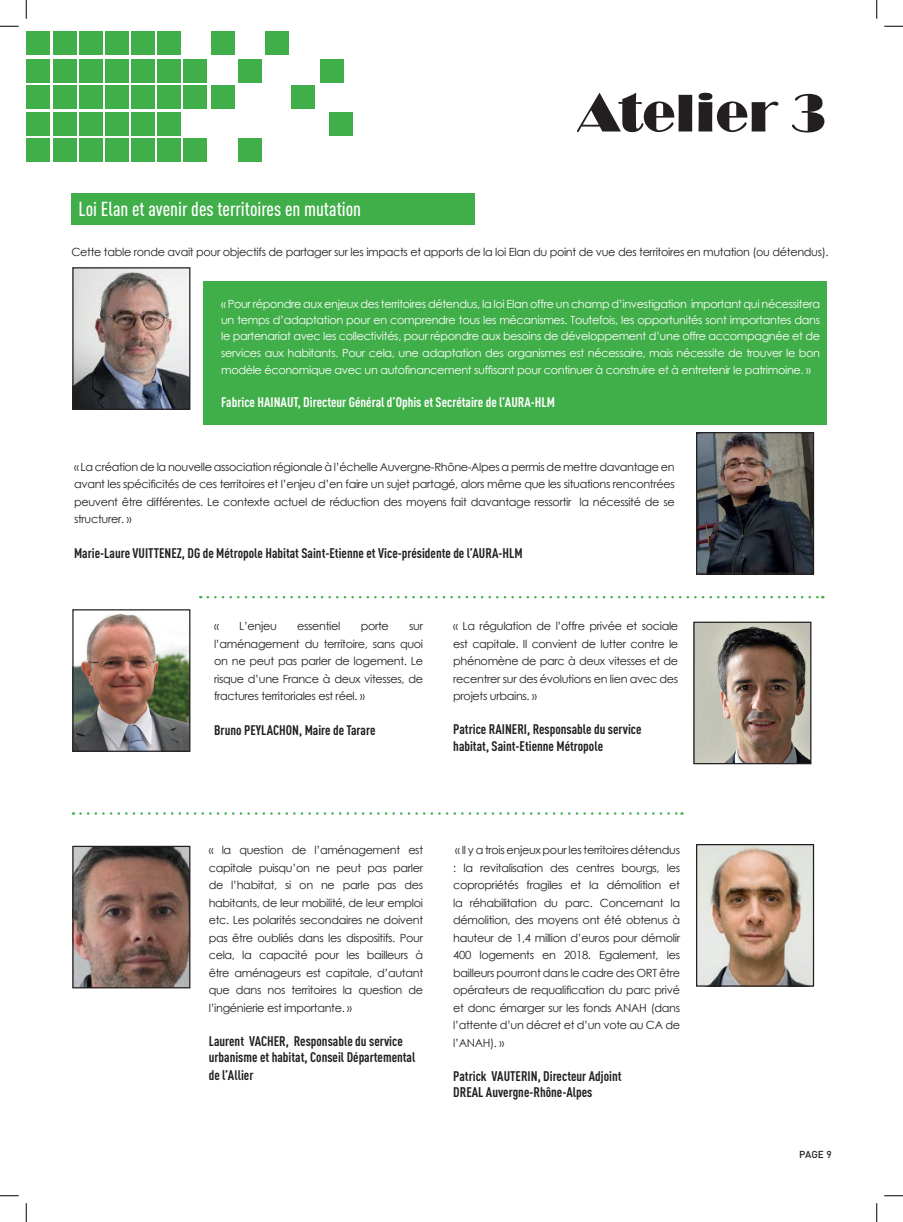
<style>
.page{position:relative;width:903px;height:1222px;background:#fff}
.page>*{position:absolute;margin:0;border:0;box-sizing:border-box;transform-origin:0 0}
.t1{font:55px "Broadway";color:#231f20}
.t2{font:500 condensed 20px "DIN Pro";color:#fff}
.t3{font:700 condensed 13.75px/16.5px "DIN Pro";color:#231f20}
.t4{font:700 condensed 13.75px "DIN Pro";color:#fff}
.t5{font:11.25px/17.5px "Century Gothic";letter-spacing:-.03em;color:#231f20;text-align:justify}
.t6{font:11.25px/16.2px "Century Gothic";letter-spacing:-.03em;color:#fff;text-align:justify}
.t7{font:500 10px "DIN Pro";color:#231f20}
</style>
<div class="page">
<div style="left:320px;top:59px;width:23px;height:23px;background:#40ae49"></div>
<div style="left:329px;top:112px;width:24px;height:24px;background:#40ae49"></div>
<div style="left:291px;top:85px;width:24px;height:24px;background:#40ae49"></div>
<div style="left:26px;top:32px;width:24px;height:23px;background:#40ae49"></div>
<div style="left:26px;top:85px;width:24px;height:24px;background:#40ae49"></div>
<div style="left:26px;top:59px;width:24px;height:23px;background:#40ae49"></div>
<div style="left:26px;top:139px;width:24px;height:23px;background:#40ae49"></div>
<div style="left:26px;top:112px;width:24px;height:24px;background:#40ae49"></div>
<div style="left:53px;top:32px;width:24px;height:23px;background:#40ae49"></div>
<div style="left:53px;top:85px;width:24px;height:24px;background:#40ae49"></div>
<div style="left:53px;top:59px;width:24px;height:23px;background:#40ae49"></div>
<div style="left:53px;top:139px;width:24px;height:23px;background:#40ae49"></div>
<div style="left:53px;top:112px;width:24px;height:24px;background:#40ae49"></div>
<div style="left:79px;top:32px;width:24px;height:23px;background:#40ae49"></div>
<div style="left:79px;top:85px;width:24px;height:24px;background:#40ae49"></div>
<div style="left:79px;top:59px;width:24px;height:23px;background:#40ae49"></div>
<div style="left:79px;top:139px;width:24px;height:23px;background:#40ae49"></div>
<div style="left:79px;top:112px;width:24px;height:24px;background:#40ae49"></div>
<div style="left:105px;top:32px;width:24px;height:23px;background:#40ae49"></div>
<div style="left:105px;top:85px;width:24px;height:24px;background:#40ae49"></div>
<div style="left:105px;top:59px;width:24px;height:23px;background:#40ae49"></div>
<div style="left:105px;top:139px;width:24px;height:23px;background:#40ae49"></div>
<div style="left:105px;top:112px;width:24px;height:24px;background:#40ae49"></div>
<div style="left:131px;top:32px;width:24px;height:23px;background:#40ae49"></div>
<div style="left:131px;top:85px;width:24px;height:24px;background:#40ae49"></div>
<div style="left:131px;top:59px;width:24px;height:23px;background:#40ae49"></div>
<div style="left:131px;top:139px;width:24px;height:23px;background:#40ae49"></div>
<div style="left:131px;top:112px;width:24px;height:24px;background:#40ae49"></div>
<div style="left:157px;top:32px;width:24px;height:23px;background:#40ae49"></div>
<div style="left:157px;top:85px;width:24px;height:24px;background:#40ae49"></div>
<div style="left:157px;top:59px;width:24px;height:23px;background:#40ae49"></div>
<div style="left:157px;top:139px;width:24px;height:23px;background:#40ae49"></div>
<div style="left:157px;top:112px;width:24px;height:24px;background:#40ae49"></div>
<div style="left:183px;top:85px;width:24px;height:24px;background:#40ae49"></div>
<div style="left:183px;top:59px;width:24px;height:23px;background:#40ae49"></div>
<div style="left:183px;top:139px;width:24px;height:23px;background:#40ae49"></div>
<div style="left:211px;top:32px;width:24px;height:23px;background:#40ae49"></div>
<div style="left:211px;top:85px;width:24px;height:24px;background:#40ae49"></div>
<div style="left:238px;top:59px;width:24px;height:23px;background:#40ae49"></div>
<div style="left:238px;top:139px;width:24px;height:23px;background:#40ae49"></div>
<div style="left:265px;top:32px;width:24px;height:23px;background:#40ae49"></div>
<div style="left:71px;top:193px;width:404px;height:32px;background:#40ae49"></div>
<img style="left:74px;top:269px;width:114px;height:139px">
<div style="left:72px;top:267px;width:118px;height:143px;border:1px solid #231f20"></div>
<img style="left:698px;top:434px;width:114px;height:139px">
<div style="left:696px;top:432px;width:118px;height:143px;border:1px solid #231f20"></div>
<img style="left:74px;top:613px;width:114px;height:137px">
<div style="left:72px;top:609px;width:118px;height:143px;border:1px solid #231f20"></div>
<img style="left:695px;top:624px;width:114px;height:138px">
<div style="left:693px;top:622px;width:118px;height:142px;border:1px solid #231f20"></div>
<img style="left:698px;top:846px;width:114px;height:138px">
<div style="left:696px;top:844px;width:118px;height:142px;border:1px solid #231f20"></div>
<img style="left:74px;top:848px;width:114px;height:138px">
<div style="left:72px;top:846px;width:118px;height:142px;border:1px solid #231f20"></div>
<div style="left:203px;top:281px;width:624px;height:144px;background:#40ae49"></div>
<svg style="left:208px;top:596px;width:615px;height:2px"></svg>
<svg style="left:80px;top:812px;width:602px;height:3px"></svg>
<svg style="left:0;top:25px;width:19px;height:2px"></svg>
<svg style="left:884px;top:25px;width:19px;height:2px"></svg>
<svg style="left:0;top:1195px;width:19px;height:1px"></svg>
<svg style="left:884px;top:1195px;width:19px;height:1px"></svg>
<svg style="left:25px;top:0;width:2px;height:19px"></svg>
<svg style="left:25px;top:1203px;width:2px;height:19px"></svg>
<svg style="left:876px;top:0;width:1px;height:19px"></svg>
<svg style="left:876px;top:1203px;width:1px;height:19px"></svg>
<h1 class="t1" style="left:577px;top:81px;width:251px">Atelier 3</h1>
<h2 class="t2" style="left:79px;top:195px;width:284px">Loi Elan et avenir des territoires en mutation</h2>
<p class="t5" style="left:71px;top:243px;width:759px">Cette table ronde avait pour objectifs de partager sur les impacts et apports de la loi Elan du point de vue des territoires en mutation (ou détendus).</p>
<p class="t6" style="left:221px;top:295px;width:600px">« Pour répondre aux enjeux des territoires détendus, la loi Elan offre un champ d’investigation important qui nécessitera un temps d’adaptation pour en comprendre tous les mécanismes. Toutefois, les opportunités sont importantes dans le partenariat avec les collectivités, pour répondre aux besoins de développement d’une offre accompagnée et de services aux habitants. Pour cela, une adaptation des organismes est nécessaire, mais nécessite de trouver le bon</p>
<p class="t6" style="left:221px;top:362px;width:591px">modèle économique avec un autofinancement suffisant pour continuer à construire et à entretenir le patrimoine. »</p>
<p class="t4" style="left:221px;top:392px;width:335px">Fabrice HAINAUT, Directeur Général d’Ophis et Secrétaire de l’AURA-HLM</p>
<p class="t5" style="left:74px;top:458px;width:602px">« La création de la nouvelle association régionale à l’échelle Auvergne-Rhône-Alpes a permis de mettre davantage en avant les spécificités de ces territoires et l’enjeu d’en faire un sujet partagé, alors même que les situations rencontrées peuvent être différentes. Le contexte actuel de réduction des moyens fait davantage ressortir la nécessité de se structurer. »</p>
<p class="t3" style="left:74px;top:544px;width:450px">Marie-Laure VUITTENEZ, DG de Métropole Habitat Saint-Etienne et Vice-présidente de l’AURA-HLM</p>
<p class="t5" style="left:214px;top:617px;width:6px">«</p>
<p class="t5" style="left:239px;top:617px;width:39px">L’enjeu</p>
<p class="t5" style="left:297px;top:617px;width:45px">essentiel</p>
<p class="t5" style="left:361px;top:617px;width:30px">porte</p>
<p class="t5" style="left:214px;top:617px;width:211px;text-indent:195px">sur l’aménagement du territoire, sans quoi on ne peut pas parler de logement. Le risque d’une France à deux vitesses, de fractures territoriales est réel. »</p>
<p class="t3" style="left:214px;top:721px;width:163px">Bruno PEYLACHON, Maire de Tarare</p>
<p class="t5" style="left:453px;top:617px;width:227px">« La régulation de l’offre privée et sociale est capitale. Il convient de lutter contre le phénomène de parc à deux vitesses et de recentrer sur des évolutions en lien avec des projets urbains. »</p>
<p class="t3" style="left:453px;top:720px;width:190px">Patrice RAINERI, Responsable du service habitat, Saint-Etienne Métropole</p>
<p class="t5" style="left:209px;top:841px;width:216px">« la question de l’aménagement est capitale puisqu’on ne peut pas parler de l’habitat, si on ne parle pas des habitants, de leur mobilité, de leur emploi etc. Les polarités secondaires ne doivent pas être oubliés dans les dispositifs. Pour cela, la capacité pour les bailleurs à être aménageurs est capitale, d’autant que dans nos territoires la question de l’ingénierie est importante. »</p>
<p class="t3" style="left:209px;top:1031px;width:208px;line-height:17px">Laurent VACHER, Responsable du service urbanisme et habitat, Conseil Départemental de l’Allier</p>
<p class="t5" style="left:453px;top:841px;width:228px">« Il y a trois enjeux pour les territoires détendus : la revitalisation des centres bourgs, les copropriétés fragiles et la démolition et la réhabilitation du parc. Concernant la démolition, des moyens ont été obtenus à hauteur de 1,4 million d’euros pour démolir 400 logements en 2018. Egalement, les bailleurs pourront dans le cadre des ORT être opérateurs de requalification du parc privé et donc émarger sur les fonds ANAH (dans l’attente d’un décret et d’un vote au CA de l’ANAH). »</p>
<p class="t3" style="left:453px;top:1066px;width:170px">Patrick VAUTERIN, Directeur Adjoint<br>DREAL Auvergne-Rhône-Alpes</p>
<p class="t7" style="left:799px;top:1146px;width:34px">PAGE 9</p>
</div>
